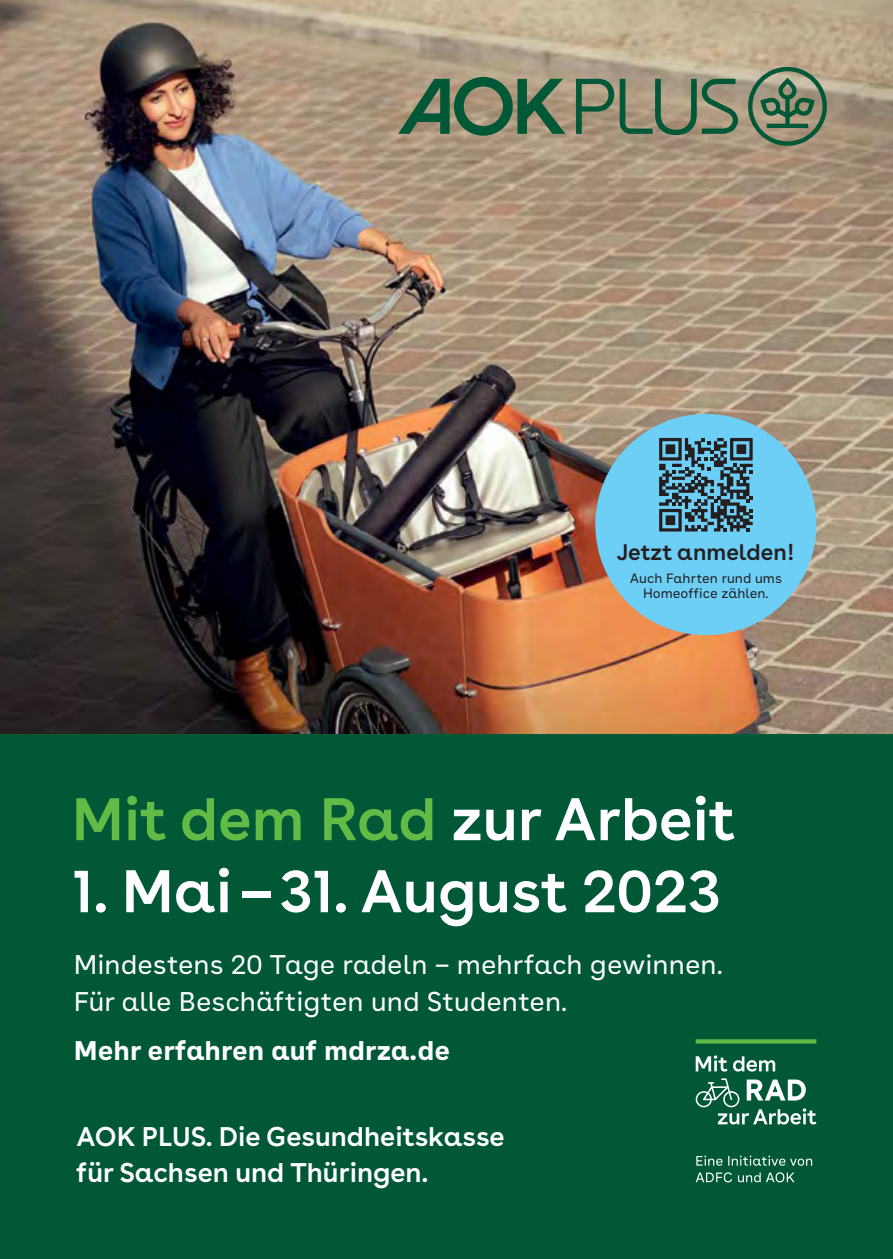
<style>
.page{position:relative;width:893px;height:1259px;background:#fff}
.page>*{position:absolute;margin:0;border:0;box-sizing:border-box;transform-origin:0 0}
.t1{font:600 60px "AOK Buenos Aires";color:#fff}
.t2{font:600 60px "AOK Buenos Aires";color:#62bb46}
.t3{font:27px/36.6px "AOK Buenos Aires Text";color:#fff}
.t4{font:600 27px/36.6px "AOK Buenos Aires";color:#fff}
.t5{font:700 27px "AOK Buenos Aires Text";color:#fff}
.t6{font:600 22.5px "AOK Buenos Aires";color:#231f20}
.t7{font:13.5px/15px "AOK Buenos Aires Text";color:#231f20;text-align:center}
.s1{color:#fff}
</style>
<div class="page">
<img style="left:0;top:0;width:893px;height:734px">
<div style="left:0;top:734px;width:893px;height:525px;background:#005836"></div>
<svg style="left:696px;top:1155px;width:26px;height:10px"></svg>
<svg style="left:728px;top:1155px;width:84px;height:10px"></svg>
<svg style="left:696px;top:1172px;width:36px;height:10px"></svg>
<svg style="left:738px;top:1172px;width:36px;height:10px"></svg>
<svg style="left:776px;top:1172px;width:8px;height:10px"></svg>
<svg style="left:787px;top:1172px;width:7px;height:10px"></svg>
<svg style="left:696px;top:1078px;width:120px;height:46px"></svg>
<svg style="left:733px;top:1056px;width:42px;height:15px"></svg>
<svg style="left:696px;top:1055px;width:31px;height:16px"></svg>
<svg style="left:696px;top:1039px;width:120px;height:4px"></svg>
<div style="left:595px;top:414px;width:221px;height:221px;background:#6dcff6;border-radius:50%"></div>
<svg style="left:659px;top:438px;width:94px;height:93px"></svg>
<svg style="left:398px;top:67px;width:429px;height:79px;background:#828a6f"></svg>
<p class="t6" style="left:617px;top:533px;width:180px">Jetzt anmelden!</p>
<p class="t7" style="left:630px;top:570px;width:154px">Auch Fahrten rund ums<br>Homeoffice zählen.</p>
<h1 class="t2" style="left:72px;top:768px;width:665px">Mit dem Rad <span class="s1">zur Arbeit</span></h1>
<h1 class="t1" style="left:72px;top:840px;width:651px">1. Mai – 31. August 2023</h1>
<p class="t3" style="left:74px;top:944px;width:650px">Mindestens 20 Tage radeln – mehrfach gewinnen.<br>Für alle Beschäftigten und Studenten.</p>
<p class="t5" style="left:74px;top:1027px;width:378px">Mehr erfahren auf mdrza.de</p>
<p class="t4" style="left:77px;top:1115px;width:430px">AOK PLUS. Die Gesundheitskasse für Sachsen und Thüringen.</p>
</div>
